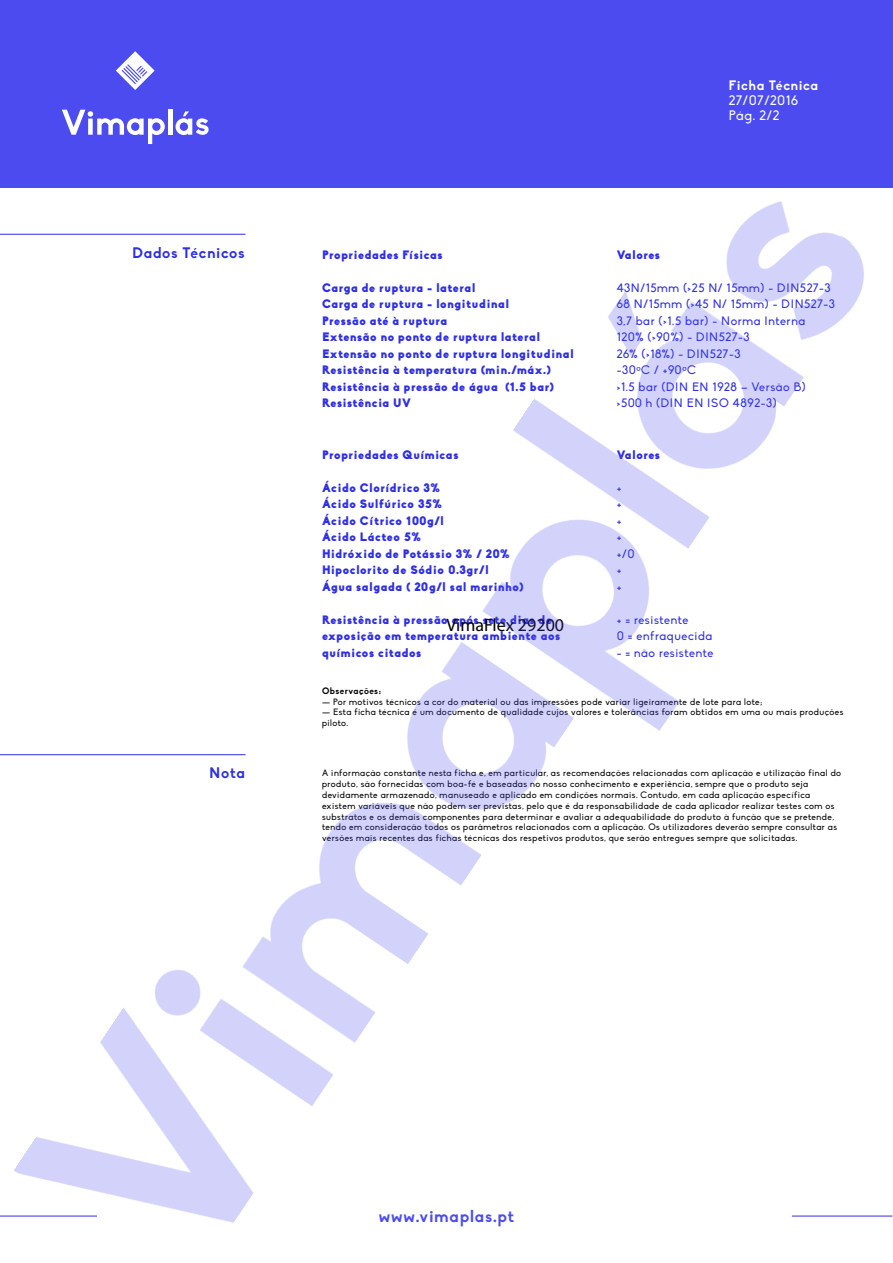
<style>
.page{position:relative;width:893px;height:1263px;background:#fff}
.page>*{position:absolute;margin:0;border:0;box-sizing:border-box;transform-origin:0 0}
.t1{font:18px "Myriad Pro";color:#000}
.t2{font:700 16.5px "Biko";letter-spacing:.05em;color:#4b4bef}
.t3{font:700 15px "Biko";letter-spacing:.045em;color:#2e2ee5}
.t4{font:13.5px/15px "Biko";letter-spacing:.05em;color:#fff}
.t5{font:700 13.5px "Biko";letter-spacing:.05em;color:#fff}
.t6{font:900 12px/16.5px "Biko";letter-spacing:.05em;color:#2e2ee5}
.t7{font:12px/16.5px "Biko";letter-spacing:.05em;color:#2e2ee5}
.t8{font:9px/10.8px "Biko";letter-spacing:.05em;color:#000}
.t9{font:700 9px "Biko";letter-spacing:.045em;color:#000}
.s1{font-family:"Myriad Pro"}
</style>
<div class="page">
<hr style="left:0;top:234px;width:245px;height:1px;background:#2e2ee5">
<hr style="left:0;top:754px;width:245px;height:1px;background:#2e2ee5">
<div style="left:0;top:0;width:893px;height:187px;background:#4b4bef"></div>
<svg style="left:62px;top:110px;width:103px;height:34px"></svg>
<hr style="left:168px;top:109px;width:4px;height:26px;background:#fff">
<svg style="left:176px;top:111px;width:33px;height:24px"></svg>
<svg style="left:116px;top:51px;width:39px;height:39px"></svg>
<hr style="left:0;top:1216px;width:97px;height:1px;background:#2e2ee5">
<img style="left:0;top:187px;width:10px;height:1030px">
<img style="left:13px;top:187px;width:880px;height:1036px">
<h3 class="t5" style="left:729px;top:77px;width:91px">Ficha Técnica</h3>
<h3 class="t4" style="left:729px;top:93px;width:71px">27/07/2016<br>Pág. 2/2</h3>
<h3 class="t3" style="left:132px;top:244px;width:114px">Dados Técnicos</h3>
<h3 class="t6" style="left:322px;top:246px;width:122px">Propriedades Físicas</h3>
<p class="t6" style="left:322px;top:279px;width:253px">Carga de ruptura - lateral<br>Carga de ruptura - longitudinal<br>Pressão até à ruptura<br>Extensão no ponto de ruptura lateral<br>Extensão no ponto de ruptura longitudinal<br>Resistência à temperatura (min./máx.)<br>Resistência à pressão de água (1.5 bar)<br>Resistência UV</p>
<h3 class="t6" style="left:322px;top:446px;width:138px">Propriedades Químicas</h3>
<h3 class="t6" style="left:322px;top:479px;width:203px">Ácido Clorídrico 3%<br>Ácido Sulfúrico 35%<br>Ácido Cítrico 100g/l<br>Ácido Lácteo 5%<br>Hidróxido de Potássio 3% / 20%<br>Hipoclorito de Sódio 0.3gr/l<br>Água salgada ( 20g/l sal marinho)</h3>
<h3 class="t6" style="left:322px;top:611px;width:240px">Resistência à pressão após sete dias de exposição em temperatura ambiente aos químicos citados</h3>
<h1 class="t1" style="left:446px;top:614px;width:119px">VimaFlex 29200</h1>
<h3 class="t6" style="left:617px;top:246px;width:45px">Valores</h3>
<h3 class="t7" style="left:617px;top:280px;width:220px">43N/15mm (&gt;25 N/ 15mm) - DIN527-3<br>68 N/15mm (&gt;45 N/ 15mm) - DIN527-3<br>3,7 bar (&gt;1.5 bar) - Norma Interna<br>120% (&gt;90%) - DIN527-3<br>26% (&gt;18%) - DIN527-3<br>-30<span class="s1">º</span>C / +90<span class="s1">º</span>C<br>&gt;1.5 bar (DIN EN 1928 – Versão B)<br>&gt;500 h (DIN EN ISO 4892-3)</h3>
<h3 class="t6" style="left:617px;top:446px;width:45px">Valores</h3>
<h3 class="t7" style="left:617px;top:480px;width:19px">+<br>+<br>+<br>+ +/0 +<br>+</h3>
<h3 class="t7" style="left:617px;top:612px;width:97px">+ = resistente<br>0 = enfraquecida</h3>
<h3 class="t7" style="left:617px;top:645px;width:98px">- = não resistente</h3>
<h3 class="t3" style="left:209px;top:764px;width:37px">Nota</h3>
<p class="t9" style="left:322px;top:685px;width:60px">Observações:</p>
<p class="t8" style="left:322px;top:696px;width:442px">— Por motivos técnicos a cor do material ou das impressões pode variar ligeiramente de lote para lote;</p>
<p class="t8" style="left:322px;top:707px;width:523px">— Esta ficha técnica é um documento de qualidade cujos valores e tolerâncias foram obtidos em uma ou mais produções piloto.</p>
<p class="t8" style="left:322px;top:768px;width:521px">A informação constante nesta ficha e, em particular, as recomendações relacionadas com aplicação e utilização final do produto, são fornecidas com boa-fé e baseadas no nosso conhecimento e experiência, sempre que o produto seja devidamente armazenado, manuseado e aplicado em condições normais. Contudo, em cada aplicação específica existem variáveis que não podem ser previstas, pelo que é da responsabilidade de cada aplicador realizar testes com os substratos e os demais componentes para determinar e avaliar a adequabilidade do produto à função que se pretende, tendo em consideração todos os parâmetros relacionados com a aplicação. Os utilizadores deverão sempre consultar as versões mais recentes das fichas técnicas dos respetivos produtos, que serão entregues sempre que solicitadas.</p>
<h2 class="t2" style="left:379px;top:1207px;width:137px">www.vimaplas.pt</h2>
</div>
